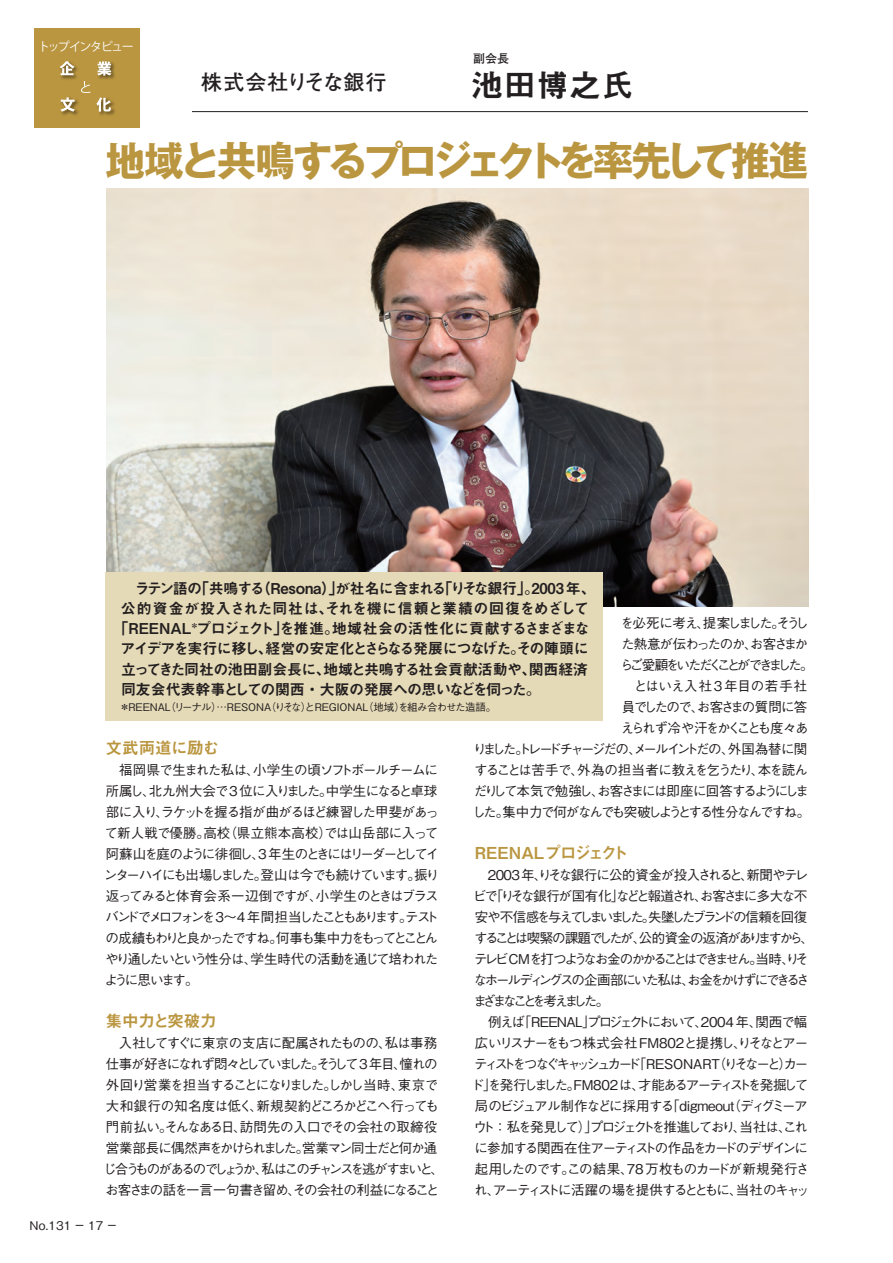
<style>
.page{position:relative;width:893px;height:1263px;background:#fff}
.page>*{position:absolute;margin:0;border:0;box-sizing:border-box;transform-origin:0 0}
.t1{font:700 40.5px "Gothic MB101 Pro";letter-spacing:-.11em;color:#ba9640}
.t2{font:31.5px "Midashi Go Pro MB31";letter-spacing:.035em;color:#231f20}
.t3{font:700 21px "Futo Go B101 Pro";letter-spacing:.015em;color:#231f20}
.t4{font:16.5px "Midashi Go Pro MB31";letter-spacing:-.01em;color:#ba9640}
.t5{font:15px "Midashi Go Pro MB31";letter-spacing:-.03em;color:#231f20}
.t6{font:15px "Midashi Go Pro MB31";color:#231f20}
.t7{font:15px "Midashi Go Pro MB31";letter-spacing:-.07em;color:#231f20}
.t8{font:15px "Midashi Go Pro MB31";letter-spacing:-.01em;color:#231f20}
.t9{font:15px "Midashi Go Pro MB31";letter-spacing:.015em;color:#231f20}
.t10{font:500 13.5px/21px "Gothic BBB Pro";letter-spacing:-.12em;color:#231f20}
.t11{font:500 13.5px "Gothic BBB Pro";letter-spacing:-.16em;color:#231f20}
.t12{font:500 13.5px "Gothic BBB Pro";letter-spacing:-.08em;color:#231f20}
.t13{font:500 13.5px "Gothic BBB Pro";letter-spacing:-.225em;color:#231f20}
.t14{font:500 13.5px "Gothic BBB Pro";letter-spacing:-.1em;color:#231f20}
.t15{font:500 13.5px "Gothic BBB Pro";letter-spacing:.025em;color:#231f20}
.t16{font:500 12px "Gothic BBB Pro";color:#231f20}
.t17{font:12px "Koz Go Pro";letter-spacing:-.13em;color:#fff}
.t18{font:700 12px "Futo Go B101 Pro";color:#231f20}
.t19{font:500 10.5px "Gothic BBB Pro";letter-spacing:-.005em;color:#231f20}
</style>
<div class="page">
<div style="left:34px;top:29px;width:105px;height:99px;background:#ba9640"></div>
<img style="left:59px;top:65px;width:19px;height:14px">
<svg style="left:60px;top:61px;width:14px;height:14px"></svg>
<img style="left:98px;top:62px;width:17px;height:17px">
<svg style="left:97px;top:61px;width:15px;height:15px"></svg>
<svg style="left:81px;top:81px;width:9px;height:12px"></svg>
<img style="left:60px;top:99px;width:19px;height:16px">
<svg style="left:61px;top:97px;width:14px;height:15px"></svg>
<img style="left:99px;top:101px;width:16px;height:14px">
<svg style="left:96px;top:97px;width:15px;height:15px"></svg>
<hr style="left:192px;top:111px;width:616px;height:1px;background:#231f20">
<img style="left:106px;top:188px;width:703px;height:418px">
<div style="left:105px;top:572px;width:498px;height:149px;background:#e5dab7"></div>
<p class="t17" style="left:38px;top:39px;width:97px">トップインタビュー</p>
<p class="t18" style="left:473px;top:49px;width:37px">副会長</p>
<p class="t3" style="left:201px;top:65px;width:187px">株式会社りそな銀行</p>
<p class="t2" style="left:472px;top:60px;width:164px">池田博之氏</p>
<p class="t1" style="left:105px;top:127px;width:704px">地域と共鳴するプロジェクトを率先して推進</p>
<p class="t5" style="left:135px;top:576px;width:463px">ラテン語の「共鳴する（Resona）」が社名に含まれる「りそな銀行」。2003年、</p>
<p class="t9" style="left:121px;top:596px;width:470px">公的資金が投入された同社は、それを機に信頼と業績の回復をめざして</p>
<p class="t6" style="left:113px;top:616px;width:478px">「REENAL<sup>＊</sup>プロジェクト」を推進。地域社会の活性化に貢献するさまざまな</p>
<p class="t7" style="left:121px;top:637px;width:470px">アイデアを実行に移し、経営の安定化とさらなる発展につなげた。その陣頭に</p>
<p class="t8" style="left:121px;top:657px;width:469px">立ってきた同社の池田副会長に、地域と共鳴する社会貢献活動や、関西経済</p>
<p class="t5" style="left:121px;top:677px;width:421px">同友会代表幹事としての関西・大阪の発展への思いなどを伺った。</p>
<p class="t19" style="left:120px;top:699px;width:378px">＊REENAL（リーナル）…RESONA（りそな）とREGIONAL（地域）を組み合わせた造語。</p>
<p class="t10" style="left:620px;top:611px;width:190px">を必死に考え、提案しました。そうし</p>
<p class="t14" style="left:621px;top:633px;width:188px">た熱意が伝わったのか、お客さまか</p>
<p class="t13" style="left:620px;top:654px;width:195px">らご愛顧をいただくことができました。</p>
<p class="t15" style="left:634px;top:675px;width:175px">とはいえ入社3年目の若手社</p>
<p class="t10" style="left:622px;top:695px;width:187px">員でしたので、お客さまの質問に答</p>
<p class="t10" style="left:621px;top:716px;width:189px">えられず冷や汗をかくことも度々あ</p>
<p class="t11" style="left:473px;top:738px;width:336px">りました。トレードチャージだの、メールイントだの、外国為替に関</p>
<p class="t12" style="left:474px;top:759px;width:335px">することは苦手で、外為の担当者に教えを乞うたり、本を読ん</p>
<p class="t10" style="left:474px;top:779px;width:337px">だりして本気で勉強し、お客さまには即座に回答するようにしま</p>
<p class="t10" style="left:472px;top:800px;width:340px">した。集中力で何がなんでも突破しようとする性分なんですね。</p>
<p class="t4" style="left:475px;top:839px;width:155px">REENALプロジェクト</p>
<p class="t10" style="left:471px;top:863px;width:345px">　2003年、りそな銀行に公的資金が投入されると、新聞やテレビで「りそな銀行が国有化」などと報道され、お客さまに多大な不安や不信感を与えてしまいました。失墜したブランドの信頼を回復することは喫緊の課題でしたが、公的資金の返済がありますから、テレビ CMを打つようなお金のかかることはできません。当時、りそなホールディングスの企画部にいた私は、お金をかけずにできるさまざまなことを考えました。<br>　例えば「REENAL」プロジェクトにおいて、2004 年、関西で幅広いリスナーをもつ株式会社 FM802と提携し、りそなとアーティストをつなぐキャッシュカード「RESONART（りそなーと）カード」を発行しました。FM802 は、才能あるアーティストを発掘して局のビジュアル制作などに採用する「digmeout（ディグミーアウト：私を発見して）」プロジェクトを推進しており、当社は、これに参加する関西在住アーティストの作品をカードのデザインに起用したのです。この結果、78 万枚ものカードが新規発行され、アーティストに活躍の場を提供するとともに、当社のキャッ</p>
<p class="t4" style="left:106px;top:734px;width:115px">文武両道に励む</p>
<p class="t10" style="left:104px;top:758px;width:337px">　福岡県で生まれた私は、小学生の頃ソフトボールチームに所属し、北九州大会で3 位に入りました。中学生になると卓球部に入り、ラケットを握る指が曲がるほど練習した甲斐があって新人戦で優勝。高校（県立熊本高校）では山岳部に入って阿蘇山を庭のように徘徊し、3 年生のときにはリーダーとしてインターハイにも出場しました。登山は今でも続けています。振り返ってみると体育会系一辺倒ですが、小学生のときはブラスバンドでメロフォンを 3～4 年間担当したこともあります。テストの成績もわりと良かったですね。何事も集中力をもってとことんやり通したいという性分は、学生時代の活動を通じて培われたように思います。</p>
<p class="t4" style="left:106px;top:1007px;width:113px">集中力と突破力</p>
<p class="t10" style="left:103px;top:1031px;width:342px;text-indent:16px">入社してすぐに東京の支店に配属されたものの、私は事務仕事が好きになれず悶々としていました。そうして 3 年目、憧れの外回り営業を担当することになりました。しかし当時、東京で大和銀行の知名度は低く、新規契約どころかどこへ行っても門前払い。そんなある日、訪問先の入口でその会社の取締役営業部長に偶然声をかけられました。営業マン同士だと何か通じ合うものがあるのでしょうか、私はこのチャンスを逃がすまいと、お客さまの話を一言一句書き留め、その会社の利益になること</p>
<p class="t16" style="left:30px;top:1215px;width:88px">No.131 一 17 一</p>
</div>
